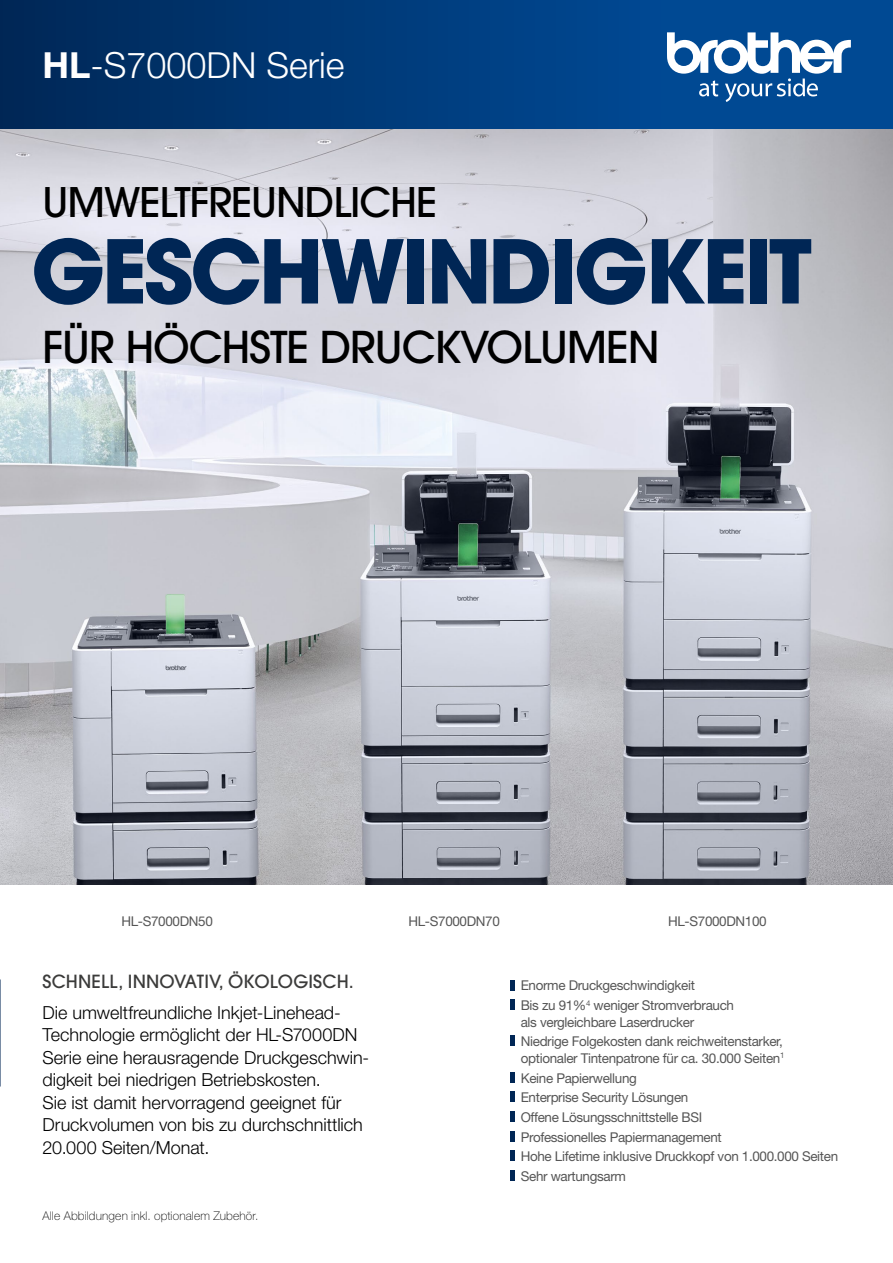
<style>
.page{position:relative;width:893px;height:1263px;background:#fff}
.page>*{position:absolute;margin:0;border:0;box-sizing:border-box;transform-origin:0 0}
.t1{font:700 87px "ITC Avant Garde Std";letter-spacing:-.04em;color:#002655}
.t2{font:500 43.5px "ITC Avant Garde Std";letter-spacing:-.025em;color:#000}
.t3{font:500 40.5px "ITC Avant Garde Std";letter-spacing:-.025em;color:#000}
.t4{font:300 36px "Helvetica Neue LT";color:#fff}
.t5{font:300 18px/22.5px "Helvetica Neue LT";color:#000}
.t6{font:500 18px "ITC Avant Garde Std";letter-spacing:.01em;color:#3b3b3a}
.t7{font:13.5px/19.6px "Helvetica Neue LT";letter-spacing:-.025em;color:#565656}
.t8{font:100 12px "Helvetica Neue LT";letter-spacing:.015em;color:#000}
.s1{font-weight:700}
</style>
<div class="page">
<img style="left:0;top:128px;width:893px;height:756px">
<div style="left:0;top:0;width:668px;height:128px;background:linear-gradient(to right,#002757,#004994)"></div>
<div style="left:668px;top:0;width:225px;height:128px;background:#004993"></div>
<svg style="left:0;top:979px;width:1px;height:108px"></svg>
<svg style="left:667px;top:32px;width:184px;height:70px"></svg>
<hr style="left:510px;top:980px;width:4px;height:10px;background:#002655">
<hr style="left:510px;top:999px;width:4px;height:11px;background:#002655">
<hr style="left:510px;top:1036px;width:4px;height:10px;background:#002655">
<hr style="left:510px;top:1072px;width:4px;height:10px;background:#002655">
<hr style="left:510px;top:1091px;width:4px;height:11px;background:#002655">
<hr style="left:510px;top:1111px;width:4px;height:11px;background:#002655">
<hr style="left:510px;top:1131px;width:4px;height:10px;background:#002655">
<hr style="left:510px;top:1150px;width:4px;height:11px;background:#002655">
<hr style="left:510px;top:1170px;width:4px;height:11px;background:#002655">
<h3 class="t4" style="left:43px;top:43px;width:303px"><span class="s1">HL</span>-S7000DN Serie</h3>
<h3 class="t3" style="left:43px;top:176px;width:396px">UMWELTFREUNDLICHE</h3>
<h1 class="t1" style="left:31px;top:213px;width:782px">GESCHWINDIGKEIT</h1>
<h2 class="t2" style="left:43px;top:319px;width:619px">FÜR HÖCHSTE DRUCKVOLUMEN</h2>
<p class="t7" style="left:121px;top:911px;width:93px">HL-S7000DN50</p>
<p class="t7" style="left:408px;top:911px;width:93px">HL-S7000DN70</p>
<p class="t7" style="left:668px;top:911px;width:100px">HL-S7000DN100</p>
<h3 class="t6" style="left:43px;top:969px;width:313px">SCHNELL, INNOVATIV, ÖKOLOGISCH.</h3>
<p class="t5" style="left:43px;top:1000px;width:328px">Die umweltfreundliche Inkjet-Linehead-Technologie ermöglicht der HL-S7000DN Serie eine herausragende Druckgeschwin&shy;digkeit bei niedrigen Betriebskosten.<br>Sie ist damit hervorragend geeignet für Druckvolumen von bis zu durchschnittlich 20.000 Seiten/Monat.</p>
<p class="t8" style="left:43px;top:1209px;width:217px">Alle Abbildungen inkl. optionalem Zubehör.</p>
<p class="t7" style="left:521px;top:975px;width:215px">Enorme Druckgeschwindigkeit<br>Bis zu 91%<sup>4</sup> weniger Stromverbrauch</p>
<p class="t7" style="left:521px;top:1012px;width:264px">als vergleichbare Laserdrucker<br>Niedrige Folgekosten dank reichweitenstarker,</p>
<p class="t7" style="left:521px;top:1048px;width:319px">optionaler Tintenpatrone für ca. 30.000 Seiten<sup>1<br></sup>Keine Papierwellung<br>Enterprise Security Lösungen<br>Offene Lösungsschnittstelle BSI<br>Professionelles Papiermanagement<br>Hohe Lifetime inklusive Druckkopf von 1.000.000 Seiten Sehr wartungsarm</p>
</div>
